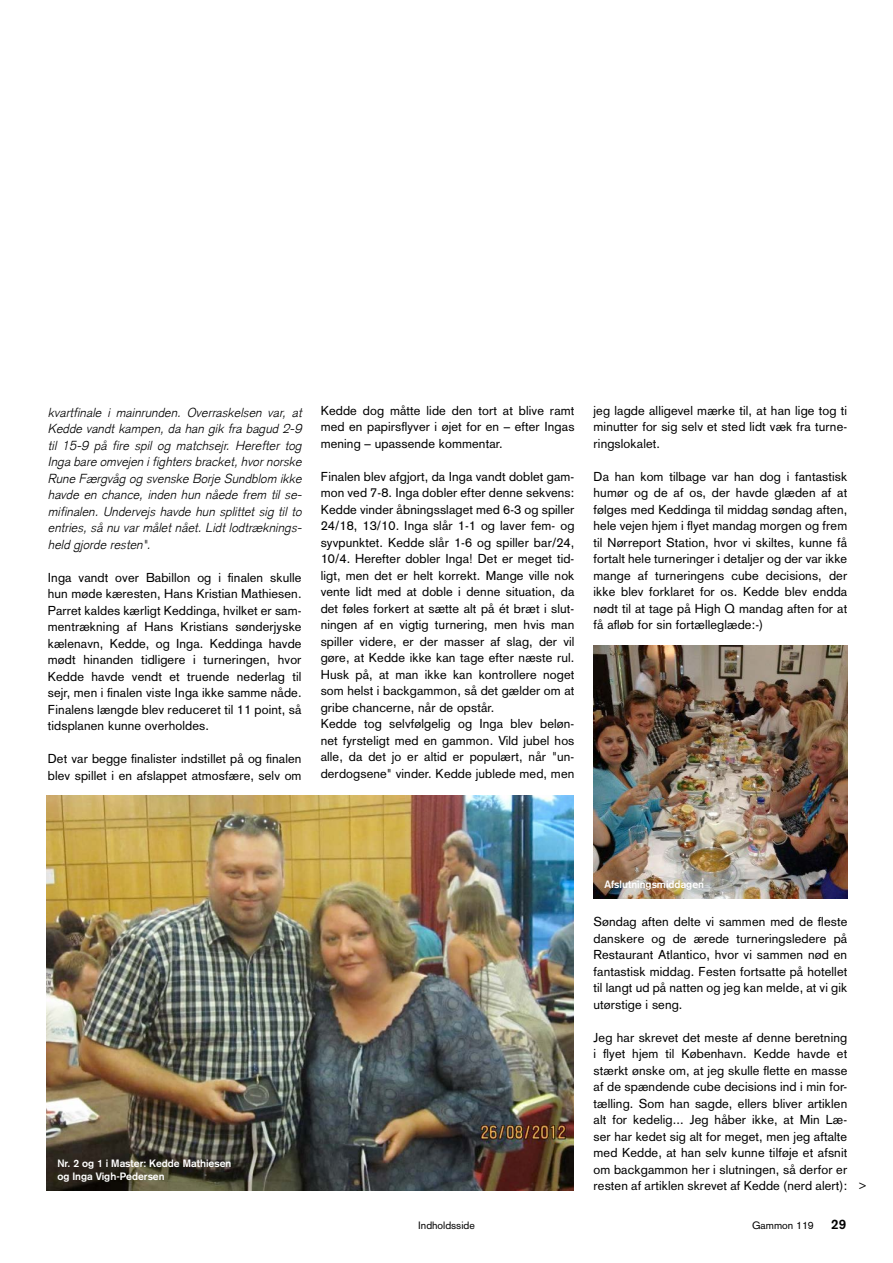
<style>
.page{position:relative;width:893px;height:1263px;background:#fff}
.page>*{position:absolute;margin:0;border:0;box-sizing:border-box;transform-origin:0 0}
.t1{font:700 13.5px "Akzidenz Grotesk";color:#000}
.t2{font:12.75px/16.5px "Akzidenz Grotesk";letter-spacing:.01em;color:#000;text-align:justify}
.t3{font:italic 300 12.75px/16.5px "Akzidenz Grotesk";letter-spacing:.01em;color:#000;text-align:justify}
.t4{font:700 10.5px/13.5px "Akzidenz Grotesk";color:#fff}
.t5{font:10.5px "Akzidenz Grotesk";color:#000}
</style>
<div class="page">
<img style="left:594px;top:645px;width:253px;height:254px">
<img style="left:47px;top:795px;width:526px;height:396px">
<p class="t3" style="left:48px;top:404px;width:255px">kvartfinale i mainrunden. Overraskelsen var, at Kedde vandt kampen, da han gik fra bagud 2-9 til 15-9 på fire spil og matchsejr. Herefter tog Inga bare omvejen i fighters bracket, hvor norske Rune Færgvåg og svenske Borje Sundblom ikke havde en chance, inden hun nåede frem til se&shy;mifinalen. Undervejs havde hun splittet sig til to entries, så nu var målet nået. Lidt lodtræknings&shy;held gjorde resten".</p>
<p class="t2" style="left:48px;top:569px;width:255px">Inga vandt over Babillon og i finalen skulle hun møde kæresten, Hans Kristian Mathiesen.<br>Parret kaldes kærligt Keddinga, hvilket er sam&shy;mentrækning af Hans Kristians sønderjyske kælenavn, Kedde, og Inga. Keddinga havde mødt hinanden tidligere i turneringen, hvor Kedde havde vendt et truende nederlag til sejr, men i finalen viste Inga ikke samme nåde.<br>Finalens længde blev reduceret til 11 point, så tidsplanen kunne overholdes.</p>
<p class="t2" style="left:48px;top:751px;width:255px">Det var begge finalister indstillet på og finalen blev spillet i en afslappet atmosfære, selv om</p>
<p class="t2" style="left:321px;top:402px;width:255px">Kedde dog måtte lide den tort at blive ramt med en papirsflyver i øjet for en – efter Ingas mening – upassende kommentar.</p>
<p class="t2" style="left:321px;top:468px;width:255px;text-align:left">Finalen blev afgjort, da Inga vandt doblet gam&shy;mon ved 7-8. Inga dobler efter denne sekvens:<br>Kedde vinder åbningsslaget med 6-3 og spiller 24/18, 13/10. Inga slår 1-1 og laver fem- og syvpunktet. Kedde slår 1-6 og spiller bar/24, 10/4. Herefter dobler Inga! Det er meget tid&shy;ligt, men det er helt korrekt. Mange ville nok vente lidt med at doble i denne situation, da det føles forkert at sætte alt på ét bræt i slut&shy;ningen af en vigtig turnering, men hvis man spiller videre, er der masser af slag, der vil gøre, at Kedde ikke kan tage efter næste rul.<br>Husk på, at man ikke kan kontrollere noget som helst i backgammon, så det gælder om at gribe chancerne, når de opstår.<br>Kedde tog selvfølgelig og Inga blev beløn&shy;net fyrsteligt med en gammon. Vild jubel hos alle, da det jo er altid er populært, når "un&shy;derdogsene" vinder. Kedde jublede med, men</p>
<p class="t2" style="left:594px;top:402px;width:255px">jeg lagde alligevel mærke til, at han lige tog ti minutter for sig selv et sted lidt væk fra turne&shy;ringslokalet.</p>
<p class="t2" style="left:594px;top:468px;width:255px">Da han kom tilbage var han dog i fantastisk humør og de af os, der havde glæden af at følges med Keddinga til middag søndag aften, hele vejen hjem i flyet mandag morgen og frem til Nørreport Station, hvor vi skiltes, kunne få fortalt hele turneringer i detaljer og der var ikke mange af turneringens cube decisions, der ikke blev forklaret for os. Kedde blev endda nødt til at tage på High Q mandag aften for at få afløb for sin fortælleglæde:-)</p>
<p class="t4" style="left:57px;top:1156px;width:175px">Nr. 2 og 1 i Master: Kedde Mathiesen og Inga Vigh-Pedersen</p>
<p class="t4" style="left:604px;top:878px;width:101px">Afslutningsmiddagen</p>
<p class="t2" style="left:594px;top:913px;width:255px">Søndag aften delte vi sammen med de fleste danskere og de ærede turneringsledere på Restaurant Atlantico, hvor vi sammen nød en fantastisk middag. Festen fortsatte på hotellet til langt ud på natten og jeg kan melde, at vi gik utørstige i seng.</p>
<p class="t2" style="left:594px;top:1029px;width:255px">Jeg har skrevet det meste af denne beretning i flyet hjem til København. Kedde havde et stærkt ønske om, at jeg skulle flette en masse af de spændende cube decisions ind i min for&shy;tælling. Som han sagde, ellers bliver artiklen alt for kedelig... Jeg håber ikke, at Min Læ&shy;ser har kedet sig alt for meget, men jeg aftalte med Kedde, at han selv kunne tilføje et afsnit om backgammon her i slutningen, så derfor er resten af artiklen skrevet af Kedde (nerd alert):</p>
<p class="t5" style="left:418px;top:1219px;width:58px">Indholdsside</p>
<p class="t5" style="left:752px;top:1219px;width:63px">Gammon 119</p>
<p class="t1" style="left:831px;top:1216px;width:17px">29</p>
<p class="t2" style="left:859px;top:1176px;width:9px">&gt;</p>
</div>
